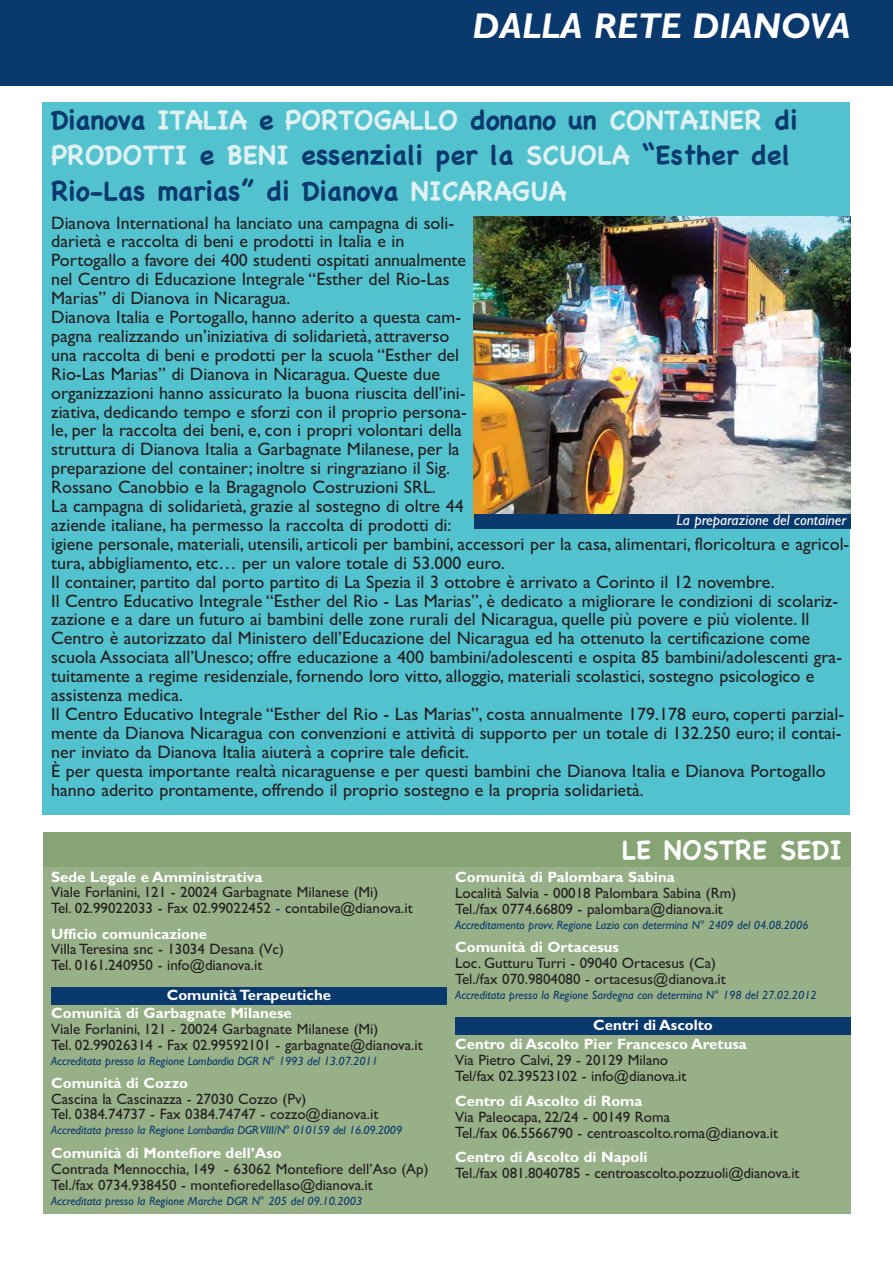
<style>
.page{position:relative;width:893px;height:1263px;background:#fff}
.page>*{position:absolute;margin:0;border:0;box-sizing:border-box;transform-origin:0 0}
.t1{font:italic 700 36px "Gill Sans";color:#fff}
.t2{font:700 27px/35.8px "Chalkboard";color:#0a396d}
.t3{font:700 27px "Chalkboard";color:#fff}
.t4{font:18px/18.9px "Gill Sans";color:#231f20}
.t5{font:15px/15.8px "Gill Sans";color:#231f20}
.t6{font:700 15px "Gill Sans";color:#fff}
.t7{font:italic 15px "Gill Sans";color:#fff}
.t8{font:italic 12px "Gill Sans";color:#0a396d}
.s1{color:#e0f1f3}
.s2{color:#0a396d}
</style>
<div class="page">
<div style="left:43px;top:102px;width:807px;height:713px;background:#53c2cf"></div>
<div style="left:0;top:0;width:893px;height:85px;background:#0a396d"></div>
<div style="left:43px;top:837px;width:808px;height:377px;background:#97b087"></div>
<div style="left:51px;top:987px;width:396px;height:17px;background:#0a396d"></div>
<div style="left:455px;top:1017px;width:396px;height:17px;background:#0a396d"></div>
<div style="left:43px;top:832px;width:808px;height:35px;background:#87a475"></div>
<img style="left:474px;top:217px;width:376px;height:297px">
<div style="left:474px;top:514px;width:376px;height:15px;background:#0a396d"></div>
<h1 class="t1" style="left:473px;top:4px;width:380px">DALLA RETE DIANOVA</h1>
<h2 class="t2" style="left:51px;top:101px;width:748px">Dianova <span class="s1">ITALIA</span> e <span class="s1">PORTOGALLO</span> donano un <span class="s1">CONTAINER</span> di<br><span class="s1">PRODOTTI</span> e <span class="s1">BENI</span> essenziali per la <span class="s1">SCUOLA</span> “Esther del<br>Rio-Las marias” di Dianova <span class="s1">NICARAGUA</span></h2>
<p class="t4" style="left:51px;top:215px;width:800px">Dianova International ha lanciato una campagna di soli-<br>darietà e raccolta di beni e prodotti in Italia e in<br>Portogallo a favore dei 400 studenti ospitati annualmente<br>nel Centro di Educazione Integrale “Esther del Rio-Las<br>Marias” di Dianova in Nicaragua.<br>Dianova Italia e Portogallo, hanno aderito a questa cam-<br>pagna realizzando un’iniziativa di solidarietà, attraverso<br>una raccolta di beni e prodotti per la scuola “Esther del<br>Rio-Las Marias” di Dianova in Nicaragua. Queste due<br>organizzazioni hanno assicurato la buona riuscita dell’ini-<br>ziativa, dedicando tempo e sforzi con il proprio persona-<br>le, per la raccolta dei beni, e, con i propri volontari della<br>struttura di Dianova Italia a Garbagnate Milanese, per la<br>preparazione del container; inoltre si ringraziano il Sig.<br>Rossano Canobbio e la Bragagnolo Costruzioni SRL.<br>La campagna di solidarietà, grazie al sostegno di oltre 44<br>aziende italiane, ha permesso la raccolta di prodotti di:<br>igiene personale, materiali, utensili, articoli per bambini, accessori per la casa, alimentari, floricoltura e agricol&shy;tura, abbigliamento, etc… per un valore totale di 53.000 euro.<br>Il container, partito dal porto partito di La Spezia il 3 ottobre è arrivato a Corinto il 12 novembre.<br>Il Centro Educativo Integrale “Esther del Rio - Las Marias”, è dedicato a migliorare le condizioni di scolariz&shy;zazione e a dare un futuro ai bambini delle zone rurali del Nicaragua, quelle più povere e più violente. Il Centro è autorizzato dal Ministero dell’Educazione del Nicaragua ed ha ottenuto la certificazione come scuola Associata all’Unesco; offre educazione a 400 bambini/adolescenti e ospita 85 bambini/adolescenti gra&shy;tuitamente a regime residenziale, fornendo loro vitto, alloggio, materiali scolastici, sostegno psicologico e assistenza medica.<br>Il Centro Educativo Integrale “Esther del Rio - Las Marias”, costa annualmente 179.178 euro, coperti parzial&shy;mente da Dianova Nicaragua con convenzioni e attività di supporto per un totale di 132.250 euro; il contai&shy;ner inviato da Dianova Italia aiuterà a coprire tale deficit.<br>È per questa importante realtà nicaraguense e per questi bambini che Dianova Italia e Dianova Portogallo hanno aderito prontamente, offrendo il proprio sostegno e la propria solidarietà.</p>
<p class="t7" style="left:676px;top:514px;width:171px">La preparazione del container</p>
<h2 class="t3" style="left:622px;top:834px;width:222px">LE NOSTRE SEDI</h2>
<p class="t6" style="left:51px;top:871px;width:213px">Sede Legale e Amministrativa</p>
<p class="t5" style="left:51px;top:886px;width:363px">Viale Forlanini, 121 - 20024 Garbagnate Milanese (Mi)<br>Tel. 02.99022033 - Fax 02.99022452 <span class="s2">-</span> contabile@dianova.it</p>
<p class="t6" style="left:455px;top:872px;width:221px">Comunità di Palombara Sabina</p>
<p class="t5" style="left:455px;top:887px;width:282px">Località Salvia - 00018 Palombara Sabina (Rm)<br>Tel./fax 0774.66809 - palombara@dianova.it</p>
<p class="t8" style="left:455px;top:920px;width:355px">Accreditamento provv. Regione Lazio con determina N° 2409 del 04.08.2006</p>
<p class="t6" style="left:455px;top:942px;width:165px">Comunità di Ortacesus</p>
<p class="t5" style="left:455px;top:957px;width:272px">Loc. Gutturu Turri - 09040 Ortacesus (Ca)<br>Tel./fax 070.9804080 - ortacesus@dianova.it</p>
<p class="t6" style="left:51px;top:928px;width:157px">Ufficio comunicazione</p>
<p class="t5" style="left:51px;top:943px;width:234px">Villa Teresina snc - 13034 Desana (Vc)<br>Tel. 0161.240950 - info@dianova.it</p>
<p class="t6" style="left:51px;top:1008px;width:242px">Comunità di Garbagnate Milanese</p>
<p class="t5" style="left:51px;top:1023px;width:373px">Viale Forlanini, 121 - 20024 Garbagnate Milanese (Mi)<br>Tel. 02.99026314 - Fax 02.99592101 - garbagnate@dianova.it</p>
<p class="t8" style="left:51px;top:1056px;width:328px">Accreditata presso la Regione Lombardia DGR N° 1993 del 13.07.2011</p>
<p class="t6" style="left:51px;top:1077px;width:139px">Comunità di Cozzo</p>
<p class="t5" style="left:51px;top:1092px;width:329px">Cascina la Cascinazza - 27030 Cozzo (Pv)<br>Tel. 0384.74737 - Fax 0384.74747 - cozzo@dianova.it</p>
<p class="t8" style="left:51px;top:1126px;width:353px">Accreditata presso la Regione Lombardia DGR VIII/N° 010159 del 16.09.2009</p>
<p class="t6" style="left:51px;top:1148px;width:232px">Comunità di Montefiore dell’Aso</p>
<p class="t5" style="left:51px;top:1163px;width:379px">Contrada Mennocchia, 149 - 63062 Montefiore dell’Aso (Ap)<br>Tel./fax 0734.938450 - montefioredellaso@dianova.it</p>
<p class="t8" style="left:51px;top:1196px;width:313px">Accreditata presso la Regione Marche DGR N° 205 del 09.10.2003</p>
<p class="t6" style="left:167px;top:989px;width:166px">Comunità Terapeutiche</p>
<p class="t8" style="left:455px;top:991px;width:363px">Accreditata presso la Regione Sardegna con determina N° 198 del 27.02.2012</p>
<p class="t6" style="left:593px;top:1020px;width:121px">Centri di Ascolto</p>
<p class="t6" style="left:455px;top:1039px;width:293px">Centro di Ascolto Pier Francesco Aretusa</p>
<p class="t5" style="left:455px;top:1054px;width:233px">Via Pietro Calvi, 29 - 20129 Milano<br>Tel/fax 02.39523102 - info@dianova.it</p>
<p class="t6" style="left:455px;top:1096px;width:189px">Centro di Ascolto di Roma</p>
<p class="t5" style="left:455px;top:1110px;width:324px">Via Paleocapa, 22/24 - 00149 Roma<br>Tel./fax 06.5566790 - centroascolto.roma@dianova.it</p>
<p class="t6" style="left:455px;top:1152px;width:194px">Centro di Ascolto di Napoli</p>
<p class="t5" style="left:455px;top:1167px;width:346px">Tel./fax 081.8040785 - centroascolto.pozzuoli@dianova.it</p>
</div>
